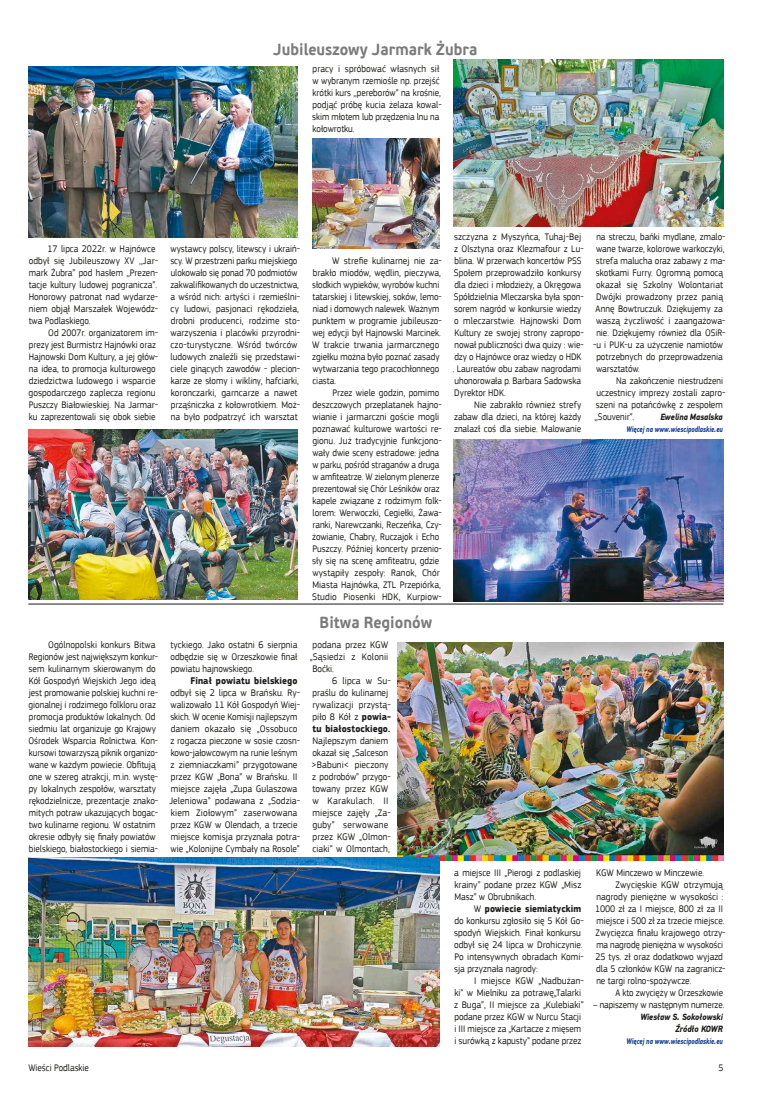
<style>
.page{position:relative;width:766px;height:1106px;background:#fff}
.page>*{position:absolute;margin:0;border:0;box-sizing:border-box;transform-origin:0 0}
.t1{font:700 16px "PF Beau Sans Pro";color:#7b7b7b;scale:.9 1}
.t2{font:10px/12px "PF Square Sans Pro";color:#1c1c1a;scale:.92 1}
.t3{font:10px/12px "PF Square Sans Pro";color:#1c1c1a;scale:.91 1}
.t4{font:10px/12px "PF Square Sans Pro";color:#1c1c1a;scale:.9 1}
.t5{font:10px/12px "PF Square Sans Pro";color:#1c1c1a;scale:.93 1}
.t6{font:10px "PF Square Sans Pro";color:#1c1c1a;scale:.89 1}
.t7{font:700 10px "PF Square Sans Pro";letter-spacing:.005em;color:#1c1c1a;scale:.93 1}
.t8{font:italic 700 9px/12px "PF Din Text Pro";color:#1c1c1a;text-align:right;scale:.9 1}
.t9{font:italic 700 8px "PF Din Text Pro";color:#144194;scale:.8 1}
.s1{font-weight:700}
</style>
<div class="page">
<img style="left:397px;top:643px;width:326px;height:217px">
<img style="left:312px;top:139px;width:127px;height:110px">
<img style="left:454px;top:60px;width:269px;height:167px">
<img style="left:454px;top:439px;width:269px;height:162px">
<img style="left:28px;top:67px;width:270px;height:170px">
<img style="left:28px;top:429px;width:270px;height:171px">
<hr style="left:28px;top:604px;width:695px;height:1px;background:#1c1c1a">
<img style="left:28px;top:857px;width:411px;height:189px">
<h1 class="t1" style="left:273px;top:39px;width:228px">Jubileuszowy Jarmark Żubra</h1>
<p class="t2" style="left:312px;top:63px;width:142px">pracy i spróbować własnych sił w wybranym rzemiośle np. przejść krótki kurs ,,pereborów” na krośnie, podjąć próbę kucia żelaza kowal&shy;skim młotem lub przędzenia lnu na kołowrotku.</p>
<p class="t3" style="left:29px;top:243px;width:144px;text-indent:19px">17 lipca 2022r. w Hajnówce odbył się Jubileuszowy XV ,,Jar&shy;mark Żubra” pod hasłem ,,Prezen&shy;tacje kultury ludowej pogranicza”.<br>Honorowy patronat nad wydarze&shy;niem objął Marszałek Wojewódz&shy;twa Podlaskiego.</p>
<p class="t4" style="left:29px;top:327px;width:145px;text-indent:20px">Od 2007r. organizatorem im&shy;prezy jest Burmistrz Hajnówki oraz Hajnowski Dom Kultury, a jej głów&shy;na idea, to promocja kulturowego dziedzictwa ludowego i wsparcie gospodarczego zaplecza regionu Puszczy Białowieskiej. Na Jarmar&shy;ku zaprezentowali się obok siebie</p>
<p class="t4" style="left:170px;top:243px;width:146px">wystawcy polscy, litewscy i ukraiń&shy;scy. W przestrzeni parku miejskiego ulokowało się ponad 70 podmiotów zakwalifikowanych do uczestnictwa, a wśród nich: artyści i rzemieślni&shy;cy ludowi, pasjonaci rękodzieła, drobni producenci, rodzime sto&shy;warzyszenia i placówki przyrodni&shy;czo-turystyczne. Wśród twórców ludowych znaleźli się przedstawi&shy;ciele ginących zawodów - plecion&shy;karze ze słomy i wikliny, hafciarki, koronczarki, garncarze a nawet prząśniczka z kołowrotkiem. Moż&shy;na było podpatrzyć ich warsztat</p>
<p class="t2" style="left:28px;top:639px;width:143px;text-indent:20px">Ogólnopolski konkurs Bitwa Regionów jest największym konkur&shy;sem kulinarnym skierowanym do Kół Gospodyń Wiejskich Jego ideą jest promowanie polskiej kuchni re&shy;gionalnej i rodzimego folkloru oraz promocja produktów lokalnych. Od siedmiu lat organizuje go Krajowy Ośrodek Wsparcia Rolnictwa. Kon&shy;kursowi towarzyszą piknik organizo&shy;wane w każdym powiecie. Obfitują one w szereg atrakcji, m.in. wystę&shy;py lokalnych zespołów, warsztaty rękodzielnicze, prezentacje znako&shy;mitych potraw ukazujących bogac&shy;two kulinarne regionu. W ostatnim okresie odbyły się finały powiatów bielskiego, białostockiego i siemia-</p>
<p class="t2" style="left:170px;top:639px;width:139px;text-align:justify">tyckiego. Jako ostatni 6 sierpnia odbędzie się w Orzeszkowie finał powiatu hajnowskiego.</p>
<p class="t7" style="left:190px;top:675px;width:116px">Finał powiatu bielskiego</p>
<p class="t5" style="left:169px;top:687px;width:142px">odbył się 2 lipca w Brańsku. Ry&shy;walizowało 11 Kół Gospodyń Wiej&shy;skich. W ocenie Komisji najlepszym daniem okazało się „Ossobuco z rogacza pieczone w sosie czosn&shy;kowo-jałowcowym na runie leśnym z ziemniaczkami” przygotowane przez KGW „Bona” w Brańsku. II miejsce zajęła „Zupa Gulaszowa<br>Jeleniowa” podawana z „Sodzia&shy;kiem Ziołowym” zaserwowana przez KGW w Olendach, a trzecie miejsce komisja przyznała potra&shy;wie „Kolonijne Cymbały na Rosole”</p>
<p class="t2" style="left:312px;top:255px;width:142px;text-indent:20px">W strefie kulinarnej nie za&shy;brakło miodów, wędlin, pieczywa, słodkich wypieków, wyrobów kuchni tatarskiej i litewskiej, soków, lemo&shy;niad i domowych nalewek. Ważnym punktem w programie jubileuszo&shy;wej edycji był Hajnowski Marcinek.<br>W trakcie trwania jarmarcznego zgiełku można było poznać zasady wytwarzania tego pracochłonnego ciasta.</p>
<p class="t3" style="left:312px;top:387px;width:144px;text-indent:20px">Przez wiele godzin, pomimo deszczowych przeplatanek hajno&shy;wianie i jarmarczni goście mogli poznawać kulturowe wartości re&shy;gionu. Już tradycyjnie funkcjono&shy;wały dwie sceny estradowe: jedna w parku, pośród straganów a druga w amfiteatrze. W zielonym plenerze prezentował się Chór Leśników oraz kapele związane z rodzimym folk&shy;lorem: Werwoczki, Cegiełki, Żawa&shy;ranki, Narewczanki, Reczeńka, Czy&shy;żowianie, Chabry, Ruczajok i Echo Puszczy. Później koncerty przenio&shy;sły się na scenę amfiteatru, gdzie wystąpiły zespoły: Ranok, Chór Miasta Hajnówka, ZTL Przepiórka, Studio Piosenki HDK, Kurpiow-</p>
<h1 class="t1" style="left:319px;top:612px;width:127px">Bitwa Regionów</h1>
<p class="t5" style="left:309px;top:639px;width:86px;text-align:justify">podana przez KGW „Sąsiedzi z Kolonii Boćki.</p>
<p class="t5" style="left:312px;top:675px;width:86px;text-indent:20px">6 lipca w Su&shy;praślu do kulinarnej rywalizacji przystą&shy;piło 8 Kół z <span class="s1">powia&shy;tu białostockiego.</span></p>
<p class="t2" style="left:311px;top:735px;width:88px">Najlepszym daniem okazał się „Salceson &gt;Babuni&lt; pieczony z podrobów” przygo&shy;towany przez KGW w Karakulach. II miejsce zajęły „Za&shy;guby” serwowane przez KGW „Olmon&shy;ciaki” w Olmontach,</p>
<p class="t2" style="left:452px;top:231px;width:144px">szczyzna z Myszyńca, Tuhaj-Bej z Olsztyna oraz Klezmafour z Lu&shy;blina. W przerwach koncertów PSS<br>Społem przeprowadziło konkursy dla dzieci i młodzieży, a Okręgowa<br>Spółdzielnia Mleczarska była spon&shy;sorem nagród w konkursie wiedzy o mleczarstwie. Hajnowski Dom<br>Kultury ze swojej strony zapropo&shy;nował publiczności dwa quizy : wie&shy;dzy o Hajnówce oraz wiedzy o HDK . Laureatów obu zabaw nagrodami uhonorowała p. Barbara Sadowska<br>Dyrektor HDK.</p>
<p class="t2" style="left:454px;top:399px;width:140px;text-align:justify;text-indent:20px">Nie zabrakło również strefy zabaw dla dzieci, na której każdy znalazł coś dla siebie. Malowanie</p>
<p class="t4" style="left:596px;top:231px;width:145px">na streczu, bańki mydlane, zmalo-</p>
<p class="t4" style="left:596px;top:243px;width:144px">wane twarze, kolorowe warkoczyki,</p>
<p class="t4" style="left:595px;top:255px;width:145px">strefa malucha oraz zabawy z ma-</p>
<p class="t4" style="left:595px;top:267px;width:143px">skotkami Furry. Ogromną pomocą</p>
<p class="t2" style="left:596px;top:279px;width:140px">okazał się Szkolny Wolontariat</p>
<p class="t2" style="left:596px;top:291px;width:139px">Dwójki prowadzony przez panią</p>
<p class="t2" style="left:595px;top:303px;width:140px">Annę Bowtruczuk. Dziękujemy za</p>
<p class="t2" style="left:596px;top:315px;width:142px">waszą życzliwość i zaangażowa-</p>
<p class="t4" style="left:596px;top:327px;width:145px">nie. Dziękujemy również dla OSiR-</p>
<p class="t4" style="left:593px;top:339px;width:146px">-u i PUK-u za użyczenie namiotów</p>
<p class="t2" style="left:596px;top:351px;width:139px">potrzebnych do przeprowadzenia</p>
<p class="t4" style="left:596px;top:363px;width:50px">warsztatów.</p>
<p class="t4" style="left:616px;top:375px;width:120px">Na zakończenie niestrudzeni</p>
<p class="t2" style="left:596px;top:387px;width:142px">uczestnicy imprezy zostali zapro-</p>
<p class="t3" style="left:595px;top:399px;width:141px">szeni na potańcówkę z zespołem</p>
<p class="t4" style="left:594px;top:411px;width:46px">,,Souvenir”.</p>
<p class="t8" style="left:660px;top:411px;width:71px">Ewelina Masalska</p>
<p class="t9" style="left:626px;top:424px;width:122px">Więcej na www.wiescipodlaskie.eu</p>
<p class="t3" style="left:454px;top:867px;width:141px;text-align:justify">a miejsce III „Pierogi z podlaskiej krainy” podane przez KGW „Misz Masz” w Obrubnikach.</p>
<p class="t2" style="left:454px;top:903px;width:142px;text-indent:20px">W <span class="s1">powiecie siemiatyckim </span>do konkursu zgłosiło się 5 Kół Go&shy;spodyń Wiejskich. Finał konkursu odbył się 24 lipca w Drohiczynie.<br>Po intensywnych obradach Komi&shy;sja przyznała nagrody:</p>
<p class="t5" style="left:454px;top:975px;width:141px;text-indent:20px">I miejsce KGW „Nadbużan&shy;ki” w Mielniku za potrawę„Talarki z Buga”, II miejsce za „Kulebiaki” podane przez KGW w Nurcu Stacji i III miejsce za „Kartacze z mięsem i surówką z kapusty” podane przez</p>
<p class="t3" style="left:596px;top:867px;width:120px">KGW Minczewo w Minczewie.</p>
<p class="t5" style="left:615px;top:879px;width:117px">Zwycięskie KGW otrzymują</p>
<p class="t2" style="left:596px;top:891px;width:139px">nagrody pieniężne w wysokości :</p>
<p class="t3" style="left:595px;top:903px;width:142px">1000 zł za I miejsce, 800 zł za II</p>
<p class="t3" style="left:596px;top:915px;width:142px">miejsce i 500 zł za trzecie miejsce.</p>
<p class="t3" style="left:595px;top:927px;width:144px">Zwycięzca finału krajowego otrzy-</p>
<p class="t6" style="left:596px;top:939px;width:144px">ma nagrodę pieniężna w wysokości</p>
<p class="t3" style="left:595px;top:951px;width:142px">25 tys. zł oraz dodatkowo wyjazd</p>
<p class="t3" style="left:596px;top:963px;width:144px">dla 5 członków KGW na zagranicz-</p>
<p class="t3" style="left:596px;top:975px;width:106px">ne targi rolno-spożywcze.</p>
<p class="t6" style="left:615px;top:987px;width:122px">A kto zwycięży w Orzeszkowie</p>
<p class="t6" style="left:593px;top:999px;width:149px">– napiszemy w następnym numerze.</p>
<p class="t8" style="left:640px;top:1011px;width:93px">Wiesław S. Sokołowski<br>Źródło KOWR</p>
<p class="t9" style="left:626px;top:1036px;width:122px">Więcej na www.wiescipodlaskie.eu</p>
<p class="t4" style="left:28px;top:1062px;width:69px">Wieści Podlaskie</p>
<p class="t4" style="left:718px;top:1062px;width:7px">5</p>
</div>
